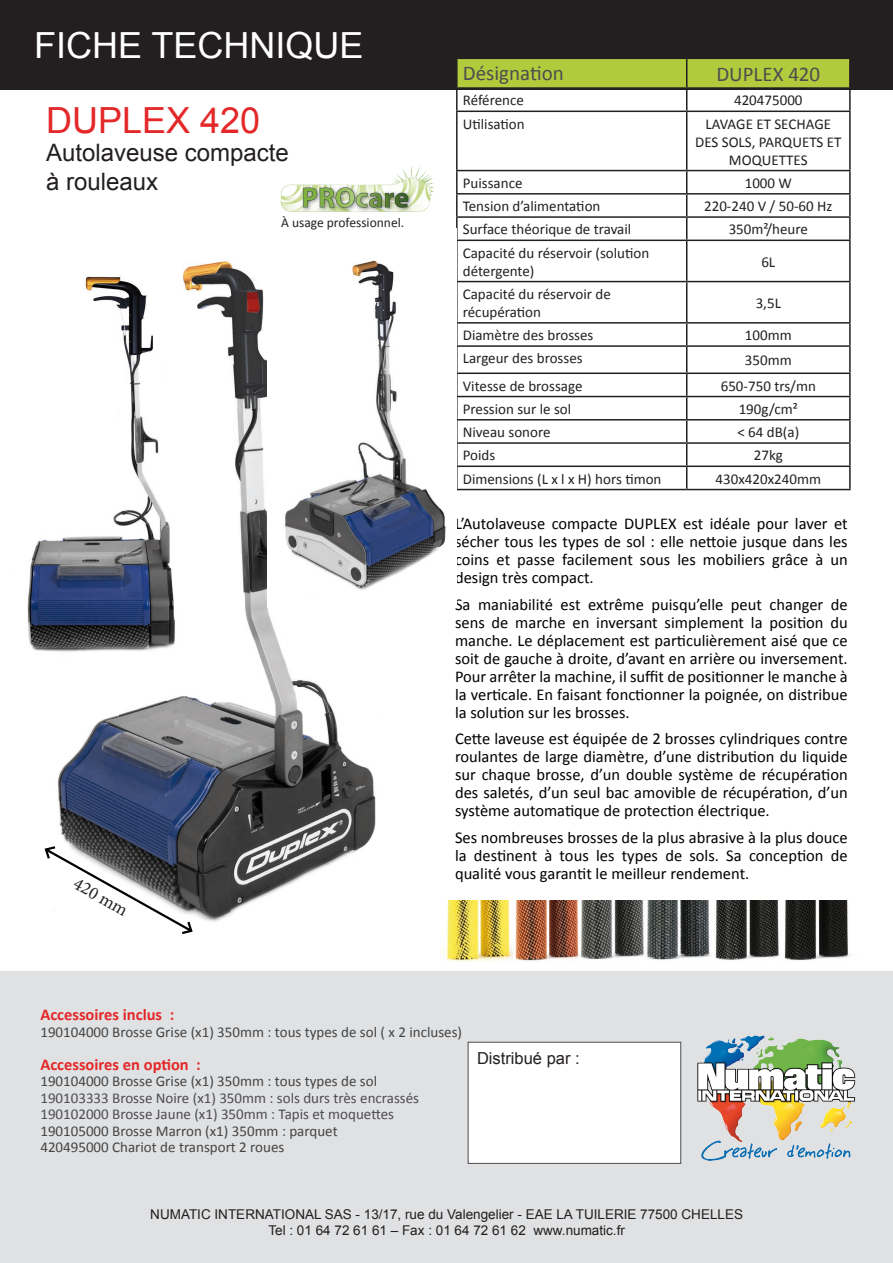
<style>
.page{position:relative;width:893px;height:1263px;background:#fff}
.page>*{position:absolute;margin:0;border:0;box-sizing:border-box;transform-origin:0 0}
.t1{font:36px "Arial";color:#fff}
.t2{font:36px "Arial";color:#e42728}
.t3{font:24px "Arial";color:#231f20}
.t4{font:21px "Calibri";color:#4d4d4f}
.t5{font:18px "Minion Pro";color:#231f20}
.t6{font:16.5px/18px "Calibri";color:#010000;text-align:justify}
.t7{font:700 16.5px "Calibri";color:#e42728}
.t8{font:16.5px "Arial";color:#231f20}
.t9{font:15px/18px "Calibri";color:#231f20}
.t10{font:15px "Calibri";color:#444445}
.t11{font:15px "Calibri";color:#4d4d4f}
.t12{font:13.5px "Arial";color:#231f20}
.t13{font:13.5px "Calibri";color:#231f20}
</style>
<div class="page">
<img style="left:57px;top:260px;width:319px;height:662px">
<div style="left:0;top:972px;width:893px;height:291px;background:#e0e1e2"></div>
<div style="left:0;top:0;width:893px;height:89px;background:#231f20"></div>
<img style="left:697px;top:1035px;width:159px;height:126px">
<div style="left:468px;top:1042px;width:213px;height:121px;background:#fff"></div>
<div style="left:468px;top:1042px;width:213px;height:122px;border:1px solid #4d4d4f"></div>
<hr style="left:456px;top:89px;width:2px;height:22px;background:#231f20">
<svg style="left:457px;top:58px;width:393px;height:53px"></svg>
<hr style="left:849px;top:89px;width:2px;height:22px;background:#231f20">
<hr style="left:456px;top:111px;width:231px;height:1px;background:#231f20">
<hr style="left:456px;top:112px;width:2px;height:58px;background:#231f20">
<hr style="left:687px;top:111px;width:164px;height:1px;background:#231f20">
<hr style="left:686px;top:112px;width:1px;height:58px;background:#231f20">
<hr style="left:849px;top:112px;width:2px;height:58px;background:#231f20">
<hr style="left:456px;top:170px;width:231px;height:1px;background:#231f20">
<hr style="left:456px;top:171px;width:2px;height:22px;background:#231f20">
<hr style="left:687px;top:170px;width:164px;height:1px;background:#231f20">
<hr style="left:849px;top:171px;width:2px;height:22px;background:#231f20">
<hr style="left:456px;top:193px;width:231px;height:2px;background:#231f20">
<hr style="left:456px;top:195px;width:2px;height:21px;background:#231f20">
<hr style="left:687px;top:193px;width:164px;height:2px;background:#231f20">
<hr style="left:849px;top:195px;width:2px;height:21px;background:#231f20">
<hr style="left:456px;top:216px;width:231px;height:2px;background:#231f20">
<hr style="left:456px;top:218px;width:2px;height:22px;background:#231f20">
<hr style="left:687px;top:216px;width:164px;height:2px;background:#231f20">
<svg style="left:686px;top:171px;width:1px;height:69px"></svg>
<hr style="left:849px;top:218px;width:2px;height:22px;background:#231f20">
<hr style="left:456px;top:240px;width:231px;height:1px;background:#231f20">
<hr style="left:456px;top:241px;width:2px;height:40px;background:#231f20">
<hr style="left:687px;top:240px;width:164px;height:1px;background:#231f20">
<hr style="left:686px;top:241px;width:1px;height:40px;background:#231f20">
<hr style="left:849px;top:241px;width:2px;height:40px;background:#231f20">
<hr style="left:456px;top:281px;width:231px;height:1px;background:#231f20">
<hr style="left:456px;top:282px;width:2px;height:40px;background:#231f20">
<hr style="left:687px;top:281px;width:164px;height:1px;background:#231f20">
<hr style="left:686px;top:282px;width:1px;height:40px;background:#231f20">
<hr style="left:849px;top:282px;width:2px;height:40px;background:#231f20">
<hr style="left:456px;top:322px;width:231px;height:2px;background:#231f20">
<hr style="left:456px;top:324px;width:2px;height:21px;background:#231f20">
<hr style="left:687px;top:322px;width:164px;height:2px;background:#231f20">
<hr style="left:849px;top:324px;width:2px;height:21px;background:#231f20">
<hr style="left:456px;top:345px;width:231px;height:2px;background:#231f20">
<hr style="left:456px;top:347px;width:2px;height:25px;background:#231f20">
<hr style="left:687px;top:345px;width:164px;height:2px;background:#231f20">
<hr style="left:849px;top:347px;width:2px;height:25px;background:#231f20">
<hr style="left:456px;top:372px;width:231px;height:2px;background:#231f20">
<hr style="left:456px;top:374px;width:2px;height:22px;background:#231f20">
<hr style="left:687px;top:372px;width:164px;height:2px;background:#231f20">
<hr style="left:849px;top:374px;width:2px;height:22px;background:#231f20">
<hr style="left:456px;top:396px;width:231px;height:1px;background:#231f20">
<hr style="left:456px;top:397px;width:2px;height:22px;background:#231f20">
<hr style="left:687px;top:396px;width:164px;height:1px;background:#231f20">
<hr style="left:849px;top:397px;width:2px;height:22px;background:#231f20">
<hr style="left:456px;top:419px;width:231px;height:1px;background:#231f20">
<hr style="left:456px;top:420px;width:2px;height:22px;background:#231f20">
<hr style="left:687px;top:419px;width:164px;height:1px;background:#231f20">
<hr style="left:849px;top:420px;width:2px;height:22px;background:#231f20">
<hr style="left:456px;top:442px;width:231px;height:2px;background:#231f20">
<hr style="left:456px;top:444px;width:2px;height:21px;background:#231f20">
<hr style="left:687px;top:442px;width:164px;height:2px;background:#231f20">
<hr style="left:849px;top:444px;width:2px;height:21px;background:#231f20">
<hr style="left:456px;top:465px;width:231px;height:2px;background:#231f20">
<hr style="left:456px;top:467px;width:2px;height:22px;background:#231f20">
<hr style="left:687px;top:465px;width:164px;height:2px;background:#231f20">
<svg style="left:686px;top:324px;width:1px;height:165px"></svg>
<hr style="left:849px;top:467px;width:2px;height:22px;background:#231f20">
<hr style="left:456px;top:489px;width:231px;height:1px;background:#231f20">
<hr style="left:687px;top:489px;width:164px;height:1px;background:#231f20">
<img style="left:440px;top:900px;width:410px;height:62px">
<svg style="left:44px;top:844px;width:150px;height:91px"></svg>
<img style="left:27px;top:260px;width:154px;height:411px">
<img style="left:268px;top:260px;width:178px;height:347px">
<img style="left:280px;top:166px;width:154px;height:46px">
<p class="t1" style="left:34px;top:22px;width:331px">FICHE TECHNIQUE</p>
<p class="t2" style="left:46px;top:96px;width:216px">DUPLEX 420</p>
<p class="t3" style="left:46px;top:137px;width:244px">Autolaveuse compacte</p>
<p class="t3" style="left:46px;top:166px;width:114px">à rouleaux</p>
<p class="t13" style="left:281px;top:214px;width:125px">À usage professionnel.</p>
<p class="t5" style="left:81px;top:871px;width:61px;rotate:30deg">420 mm</p>
<p class="t4" style="left:463px;top:60px;width:102px">Désignation</p>
<p class="t4" style="left:716px;top:61px;width:105px">DUPLEX 420</p>
<p class="t9" style="left:463px;top:91px;width:63px">Référence</p>
<p class="t9" style="left:734px;top:91px;width:70px">420475000</p>
<p class="t9" style="left:463px;top:114px;width:63px">Utilisation</p>
<p class="t9" style="left:695px;top:114px;width:148px;text-align:center">LAVAGE ET SECHAGE<br>DES SOLS, PARQUETS ET<br>MOQUETTES</p>
<p class="t9" style="left:463px;top:173px;width:61px">Puissance</p>
<p class="t9" style="left:745px;top:173px;width:49px">1000 W</p>
<p class="t9" style="left:463px;top:196px;width:139px">Tension d’alimentation</p>
<p class="t9" style="left:704px;top:196px;width:130px">220-240 V / 50-60 Hz</p>
<p class="t9" style="left:463px;top:220px;width:170px">Surface théorique de travail</p>
<p class="t9" style="left:729px;top:220px;width:81px">350m²/heure</p>
<p class="t9" style="left:463px;top:243px;width:188px">Capacité du réservoir (solution détergente)</p>
<p class="t9" style="left:761px;top:252px;width:15px">6L</p>
<p class="t9" style="left:463px;top:284px;width:150px">Capacité du réservoir de récupération</p>
<p class="t9" style="left:756px;top:293px;width:27px">3,5L</p>
<p class="t9" style="left:463px;top:325px;width:132px">Diamètre des brosses</p>
<p class="t9" style="left:745px;top:325px;width:48px">100mm</p>
<p class="t9" style="left:463px;top:349px;width:121px">Largeur des brosses</p>
<p class="t9" style="left:745px;top:351px;width:48px">350mm</p>
<p class="t9" style="left:463px;top:376px;width:121px">Vitesse de brossage</p>
<p class="t9" style="left:721px;top:376px;width:97px">650-750 trs/mn</p>
<p class="t9" style="left:463px;top:399px;width:110px">Pression sur le sol</p>
<p class="t9" style="left:739px;top:399px;width:61px">190g/cm²</p>
<p class="t9" style="left:463px;top:422px;width:89px">Niveau sonore</p>
<p class="t9" style="left:737px;top:422px;width:63px">&lt; 64 dB(a)</p>
<p class="t9" style="left:463px;top:446px;width:34px">Poids</p>
<p class="t9" style="left:754px;top:446px;width:31px">27kg</p>
<p class="t9" style="left:463px;top:469px;width:200px">Dimensions (L x l x H) hors timon</p>
<p class="t9" style="left:716px;top:469px;width:107px">430x420x240mm</p>
<p class="t6" style="left:455px;top:514px;width:394px">L’Autolaveuse compacte DUPLEX est idéale pour laver et sécher tous les types de sol : elle nettoie jusque dans les coins et passe facilement sous les mobiliers grâce à un design très compact.</p>
<p class="t6" style="left:455px;top:594px;width:394px">Sa maniabilité est extrême puisqu’elle peut changer de sens de marche en inversant simplement la position du manche. Le déplacement est particulièrement aisé que ce soit de gauche à droite, d’avant en arrière ou inversement.<br>Pour arrêter la machine, il suffit de positionner le manche à la verticale. En faisant fonctionner la poignée, on distribue la solution sur les brosses.</p>
<p class="t6" style="left:455px;top:729px;width:394px">Cette laveuse est équipée de 2 brosses cylindriques contre roulantes de large diamètre, d’une distribution du liquide sur chaque brosse, d’un double système de récupération des saletés, d’un seul bac amovible de récupération, d’un système automatique de protection électrique.</p>
<p class="t6" style="left:455px;top:827px;width:394px">Ses nombreuses brosses de la plus abrasive à la plus douce la destinent à tous les types de sols. Sa conception de qualité vous garantit le meilleur rendement.</p>
<p class="t7" style="left:40px;top:1004px;width:135px">Accessoires inclus :</p>
<p class="t10" style="left:40px;top:1022px;width:423px">190104000 Brosse Grise (x1) 350mm : tous types de sol ( x 2 incluses)</p>
<p class="t7" style="left:40px;top:1054px;width:162px">Accessoires en option :</p>
<p class="t10" style="left:40px;top:1072px;width:338px">190104000 Brosse Grise (x1) 350mm : tous types de sol</p>
<p class="t11" style="left:40px;top:1088px;width:380px">190103333 Brosse Noire (x1) 350mm : sols durs très encrassés</p>
<p class="t11" style="left:40px;top:1105px;width:355px">190102000 Brosse Jaune (x1) 350mm : Tapis et moquettes</p>
<p class="t10" style="left:40px;top:1121px;width:299px">190105000 Brosse Marron (x1) 350mm : parquet</p>
<p class="t10" style="left:40px;top:1138px;width:246px">420495000 Chariot de transport 2 roues</p>
<p class="t8" style="left:477px;top:1047px;width:104px">Distribué par :</p>
<p class="t12" style="left:150px;top:1205px;width:594px">NUMATIC INTERNATIONAL SAS - 13/17, rue du Valengelier - EAE LA TUILERIE 77500 CHELLES</p>
<p class="t12" style="left:268px;top:1221px;width:358px">Tel : 01 64 72 61 61 – Fax : 01 64 72 61 62 www.numatic.fr</p>
</div>
